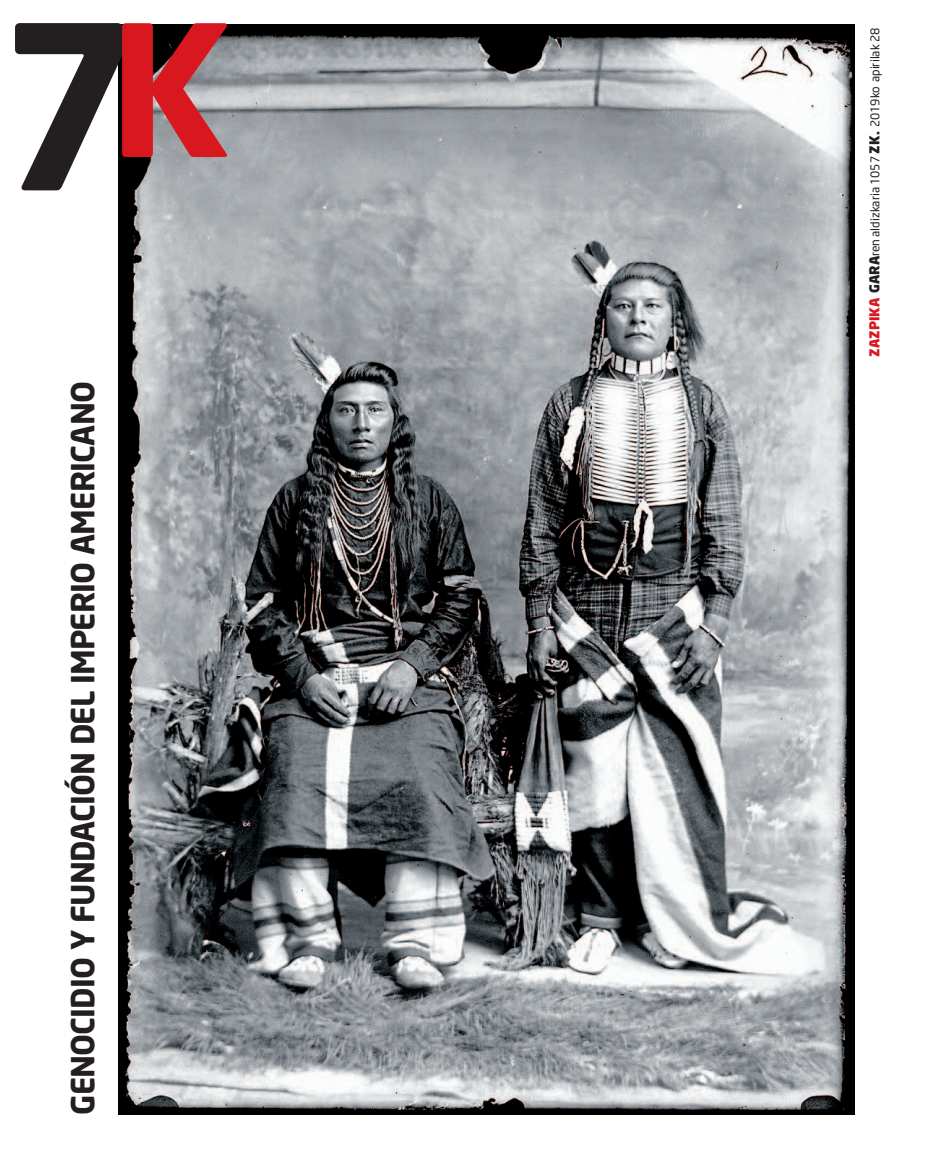
<style>
.page{position:relative;width:936px;height:1149px;background:#fff}
.page>*{position:absolute;margin:0;border:0;box-sizing:border-box;transform-origin:0 0}
.t1{font:700 225px "Neo Sans";color:#231f20}
.t2{font:700 31.5px "Neo Sans";letter-spacing:-.025em;color:#231f20}
.t3{font:12px "Neo Sans";color:#231f20}
.s1{font-size:180px;color:#d8171f}
.s2{font-weight:900;font-size:13.5px;color:#d8171f}
.s3{font-weight:900;font-size:13.5px}
</style>
<div class="page">
<img style="left:118px;top:25px;width:736px;height:1089px">
<h1 class="t1" style="left:-3px;top:18px;width:236px">7<span class="s1">K</span></h1>
<p class="t3" style="left:870px;top:356px;width:330px;rotate:-90deg"><span class="s2">ZAZPIKA</span> <span class="s3">GARA</span>ren aldizkaria 1057 <span class="s3">ZK.</span> 2019ko apirilak 28</p>
<h2 class="t2" style="left:70px;top:1114px;width:735px;rotate:-90deg">GENOCIDIO Y FUNDACIÓN DEL IMPERIO AMERICANO</h2>
</div>
